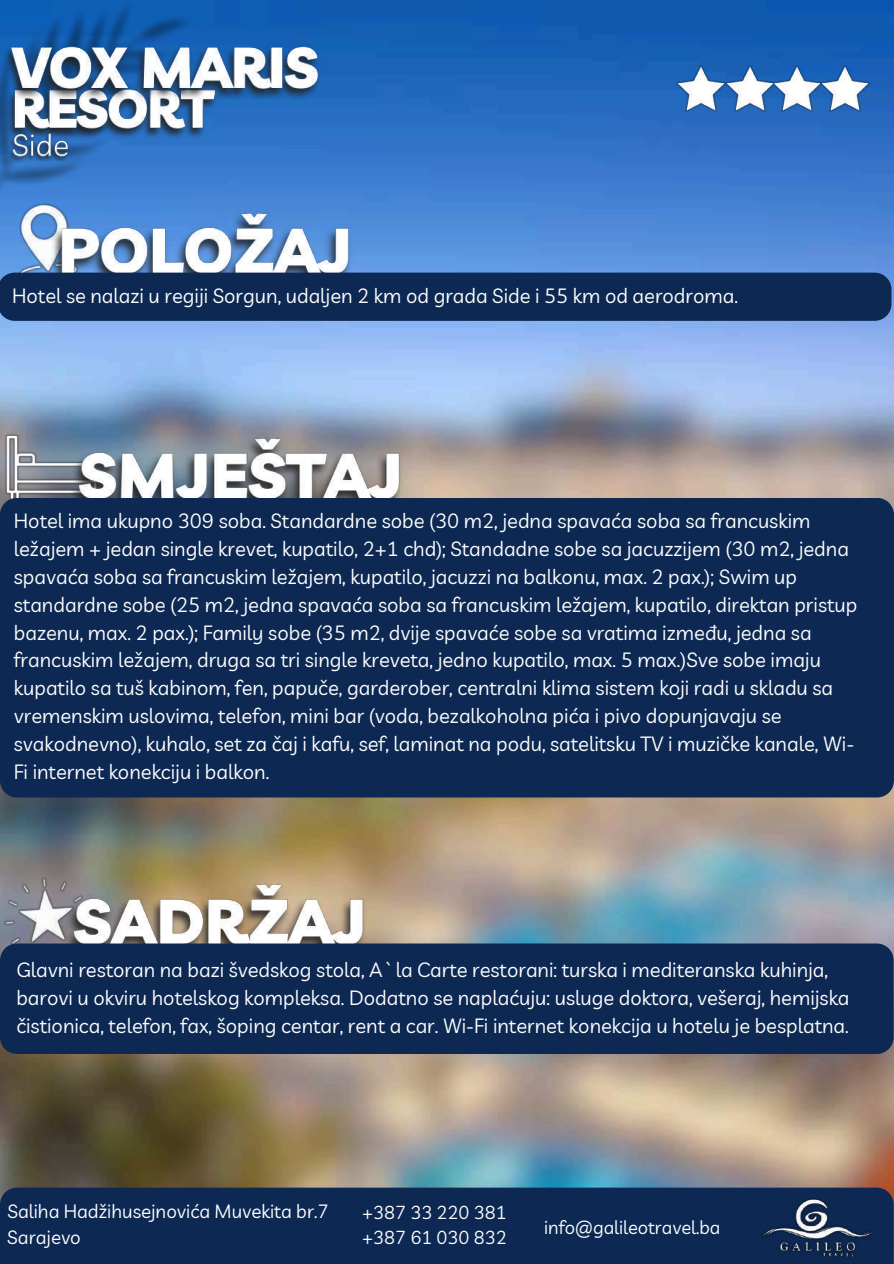
<style>
.page{position:relative;width:894px;height:1264px;background:#fff}
.page>*{position:absolute;margin:0;border:0;box-sizing:border-box;transform-origin:0 0}
.t1{font:20.1px/27.9px "Livvic";color:#fff}
.t2{font:18.75px/25.5px "Livvic";color:#fff}
.t3{font:18.3px/25.5px "Livvic";color:#fff}
</style>
<div class="page">
<img style="left:0;top:0;width:893px;height:1187px">
<div style="left:0;top:1187px;width:893px;height:76px;background:#0d2953"></div>
<img style="left:755px;top:1194px;width:124px;height:65px">
<img style="left:11px;top:224px;width:35px;height:48px">
<img style="left:46px;top:206px;width:311px;height:66px">
<div style="left:0;top:272px;width:891px;height:49px;background:#0d2953"></div>
<img style="left:3px;top:432px;width:60px;height:66px">
<img style="left:63px;top:431px;width:344px;height:67px">
<div style="left:0;top:498px;width:893px;height:299px;background:#0d2953"></div>
<img style="left:774px;top:66px;width:45px;height:46px">
<img style="left:819px;top:66px;width:50px;height:46px">
<img style="left:0;top:0;width:195px;height:224px">
<img style="left:2px;top:104px;width:220px;height:39px">
<img style="left:0;top:32px;width:324px;height:72px">
<img style="left:5px;top:126px;width:67px;height:39px">
<img style="left:675px;top:66px;width:99px;height:46px">
<img style="left:0;top:873px;width:96px;height:70px">
<img style="left:58px;top:877px;width:314px;height:66px">
<div style="left:0;top:943px;width:893px;height:110px;background:#0d2953"></div>
<p class="t1" style="left:12px;top:281px;width:727px">Hotel se nalazi u regiji Sorgun, udaljen 2 km od grada Side i 55 km od aerodroma.</p>
<p class="t1" style="left:14px;top:506px;width:844px">Hotel ima ukupno 309 soba. Standardne sobe (30 m2, jedna spavaća soba sa francuskim ležajem + jedan single krevet, kupatilo, 2+1 chd); Standadne sobe sa jacuzzijem (30 m2, jedna spavaća soba sa francuskim ležajem, kupatilo, jacuzzi na balkonu, max. 2 pax.); Swim up standardne sobe (25 m2, jedna spavaća soba sa francuskim ležajem, kupatilo, direktan pristup bazenu, max. 2 pax.); Family sobe (35 m2, dvije spavaće sobe sa vratima između, jedna sa francuskim ležajem, druga sa tri single kreveta, jedno kupatilo, max. 5 max.)Sve sobe imaju kupatilo sa tuš kabinom, fen, papuče, garderober, centralni klima sistem koji radi u skladu sa vremenskim uslovima, telefon, mini bar (voda, bezalkoholna pića i pivo dopunjavaju se svakodnevno), kuhalo, set za čaj i kafu, sef, laminat na podu, satelitsku TV i muzičke kanale, Wi-Fi internet konekciju i balkon.</p>
<p class="t1" style="left:16px;top:954px;width:834px">Glavni restoran na bazi švedskog stola, A`la Carte restorani: turska i mediteranska kuhinja, barovi u okviru hotelskog kompleksa. Dodatno se naplaćuju: usluge doktora, vešeraj, hemijska čistionica, telefon, fax, šoping centar, rent a car. Wi-Fi internet konekcija u hotelu je besplatna.</p>
<p class="t2" style="left:7px;top:1198px;width:323px">Saliha Hadžihusejnovića Muvekita br.7<br>Sarajevo</p>
<p class="t3" style="left:362px;top:1198px;width:146px">+387 33 220 381 +387 61 030 832</p>
<p class="t3" style="left:544px;top:1213px;width:178px">info@galileotravel.ba</p>
</div>
